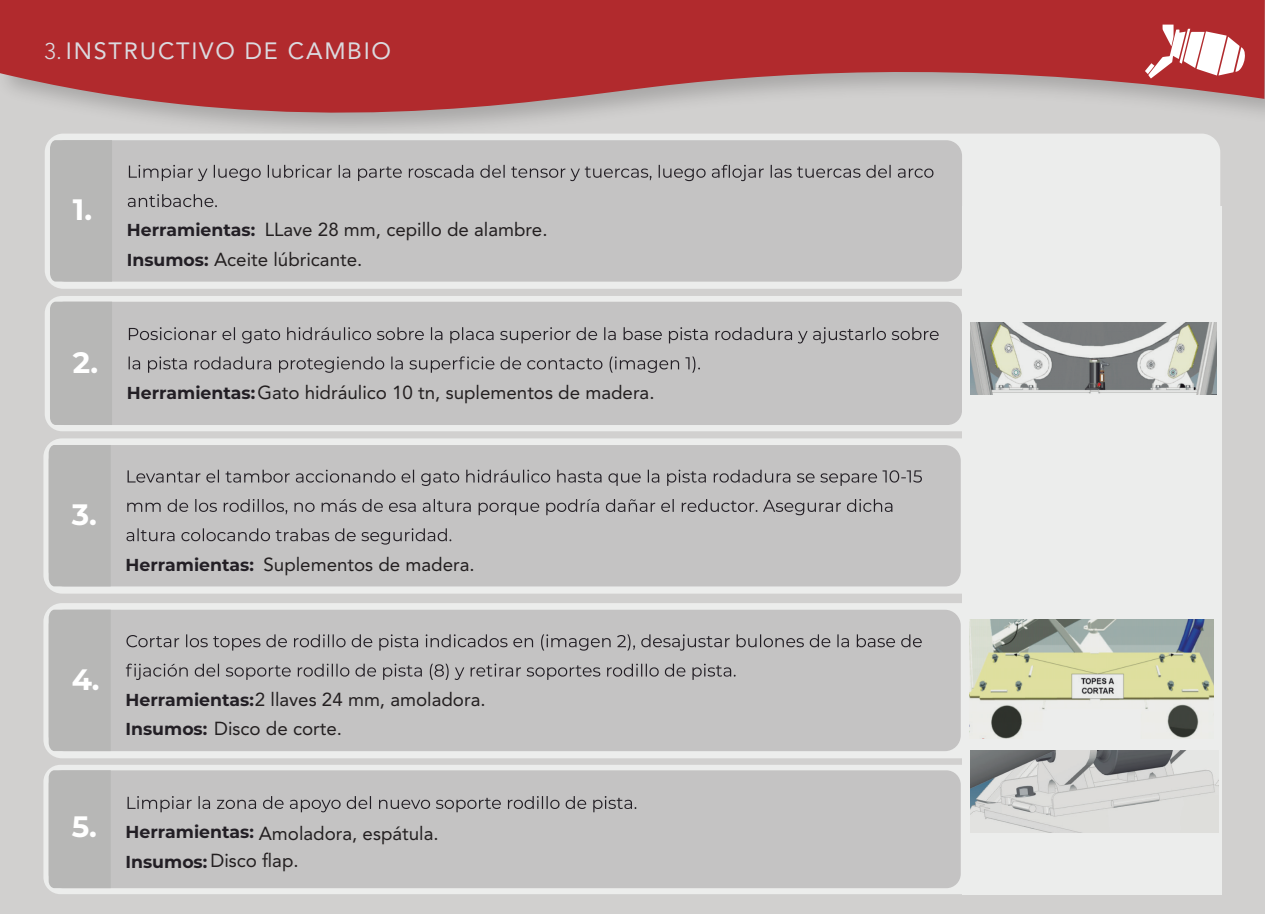
<style>
.page{position:relative;width:1265px;height:914px;background:#fff}
.page>*{position:absolute;margin:0;border:0;box-sizing:border-box;transform-origin:0 0}
.t1{font:700 29.4px "Montserrat";color:#fff}
.t2{font:23.4px "Avenir LT Std";letter-spacing:.075em;color:#dbdadf}
.t3{font:18.75px/29.2px "Avenir LT Std";color:#231f20}
.t4{font:700 17.25px "Montserrat";color:#231f25}
.s1{font-family:"Avenir LT Pro";font-weight:300;font-size:22.65px}
.s2{font-family:"Montserrat";font-weight:700;font-size:17.25px;color:#231f25}
</style>
<div class="page">
<div style="left:0;top:20px;width:1265px;height:893px;background:#d1d0cf"></div>
<svg style="left:0;top:0;width:1265px;height:128px;fill:#b12a2d"></svg>
<svg style="left:1148px;top:25px;width:97px;height:53px;background:#d89496"></svg>
<svg style="left:1145px;top:63px;width:9px;height:11px"></svg>
<div style="left:45px;top:133px;width:1175px;height:156px;background:#ecedec;border-radius:19px"></div>
<div style="left:50px;top:140px;width:912px;height:141px;background:#c4c3c3;border-radius:16px"></div>
<div style="left:50px;top:140px;width:62px;height:141px;background:#b7b7b6"></div>
<svg style="left:129px;top:165px;width:804px;height:16px"></svg>
<svg style="left:128px;top:194px;width:89px;height:13px"></svg>
<div style="left:43px;top:438px;width:1176px;height:155px;background:#ecedec;border-radius:19px"></div>
<div style="left:49px;top:445px;width:912px;height:141px;background:#c4c3c3;border-radius:16px"></div>
<div style="left:49px;top:445px;width:61px;height:141px;background:#b7b7b6"></div>
<svg style="left:128px;top:469px;width:794px;height:17px"></svg>
<svg style="left:127px;top:499px;width:765px;height:16px"></svg>
<svg style="left:126px;top:528px;width:325px;height:16px"></svg>
<div style="left:43px;top:603px;width:1176px;height:155px;background:#ecedec;border-radius:19px"></div>
<div style="left:49px;top:609px;width:912px;height:142px;background:#c4c3c3;border-radius:16px"></div>
<div style="left:49px;top:609px;width:62px;height:142px;background:#b7b7b6"></div>
<svg style="left:126px;top:634px;width:796px;height:16px"></svg>
<svg style="left:126px;top:663px;width:609px;height:16px"></svg>
<div style="left:43px;top:764px;width:1176px;height:130px;background:#ecedec;border-radius:17px"></div>
<div style="left:49px;top:770px;width:912px;height:118px;background:#c4c3c3;border-radius:14px"></div>
<div style="left:49px;top:770px;width:61px;height:117px;background:#b7b7b6"></div>
<svg style="left:128px;top:796px;width:508px;height:16px"></svg>
<div style="left:45px;top:296px;width:1175px;height:135px;background:#ecedec;border-radius:17px"></div>
<div style="left:50px;top:302px;width:912px;height:123px;background:#c4c3c3;border-radius:15px"></div>
<div style="left:50px;top:301px;width:62px;height:124px;background:#b7b7b6"></div>
<svg style="left:129px;top:327px;width:810px;height:16px"></svg>
<svg style="left:129px;top:356px;width:571px;height:17px"></svg>
<div style="left:962px;top:206px;width:259px;height:688px;background:#ecedec"></div>
<img style="left:970px;top:322px;width:247px;height:72px">
<img style="left:969px;top:619px;width:244px;height:119px">
<div style="left:1071px;top:721px;width:57px;height:30px;background:#ecedec"></div>
<img style="left:970px;top:750px;width:249px;height:82px">
<p class="t2" style="left:44px;top:38px;width:348px"><span class="s1">3.</span>INSTRUCTIVO DE CAMBIO</p>
<h1 class="t1" style="left:73px;top:189px;width:21px">1.</h1>
<p class="t3" style="left:265px;top:215px;width:284px">LLave 28 mm, cepillo de alambre.</p>
<p class="t4" style="left:127px;top:218px;width:130px">Herramientas:</p>
<p class="t3" style="left:127px;top:245px;width:237px"><span class="s2">Insumos:</span> Aceite lúbricante.</p>
<h1 class="t1" style="left:73px;top:341px;width:27px">2.</h1>
<p class="t3" style="left:127px;top:378px;width:529px"><span class="s2">Herramientas:</span>Gato hidráulico 10 tn, suplementos de madera.</p>
<h1 class="t1" style="left:72px;top:493px;width:27px">3.</h1>
<p class="t4" style="left:126px;top:552px;width:130px">Herramientas:</p>
<p class="t3" style="left:263px;top:549px;width:213px">Suplementos de madera.</p>
<h1 class="t1" style="left:72px;top:658px;width:30px">4.</h1>
<p class="t3" style="left:126px;top:685px;width:362px"><span class="s2">Herramientas:</span>2 llaves 24 mm, amoladora.<br><span class="s2">Insumos:</span> Disco de corte.</p>
<h1 class="t1" style="left:72px;top:804px;width:27px">5.</h1>
<p class="t3" style="left:126px;top:819px;width:315px;line-height:27.3px"><span class="s2">Herramientas:</span> Amoladora, espátula.<br><span class="s2">Insumos:</span> Disco flap.</p>
</div>
